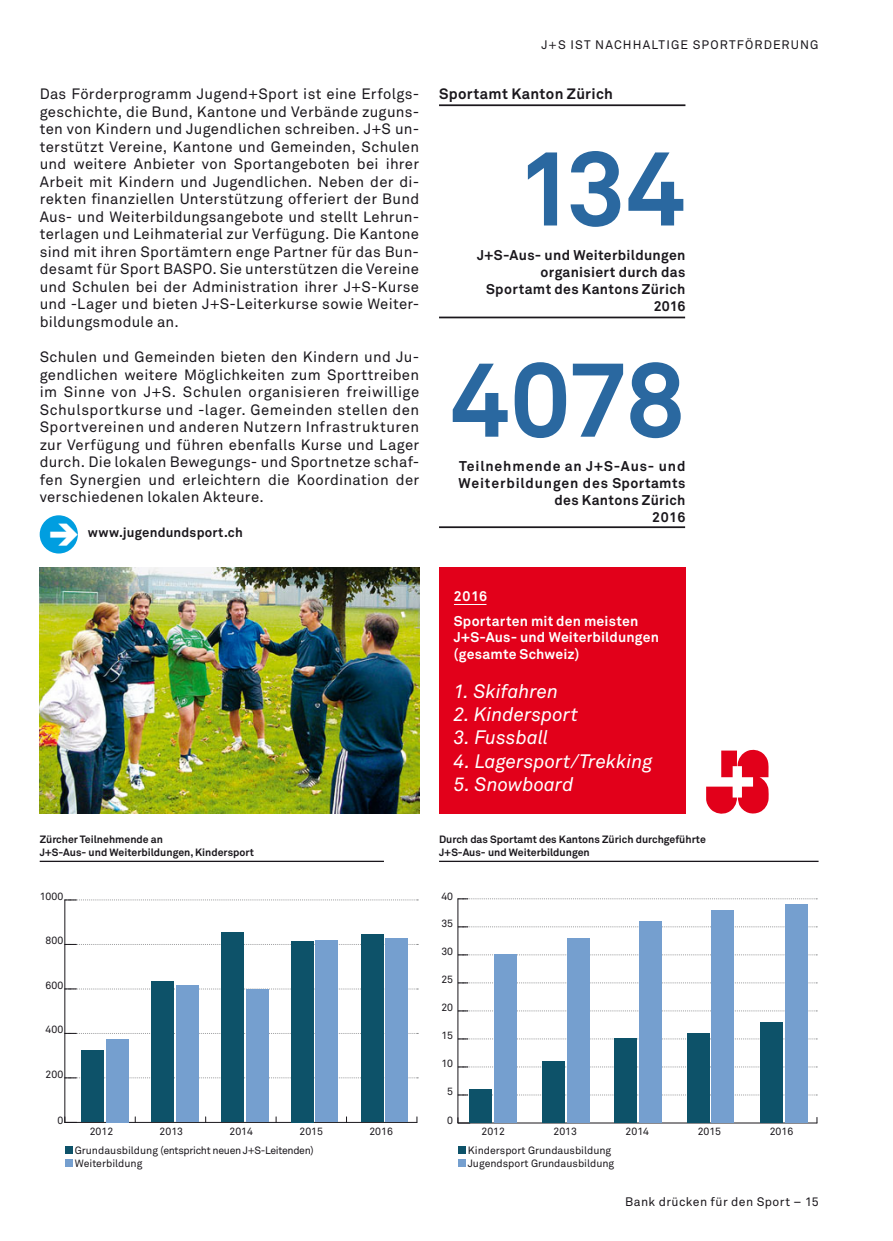
<style>
.page{position:relative;width:893px;height:1241px;background:#fff}
.page>*{position:absolute;margin:0;border:0;box-sizing:border-box;transform-origin:0 0}
.t1{font:700 105px "Akkurat Office";letter-spacing:-.02em;color:#2a68a0}
.t2{font:italic 19.25px "Akkurat Office";letter-spacing:-.005em;color:#fff}
.t3{font:14.88px/17.5px "Akkurat Office";letter-spacing:.02em;color:#1a171c;text-align:justify}
.t4{font:700 14.88px "Akkurat Office";letter-spacing:.02em;color:#1a171c}
.t5{font:700 14px/16.8px "Akkurat Office";letter-spacing:.025em;color:#1a171c;text-align:right}
.t6{font:700 14px/16.8px "Akkurat Office";letter-spacing:.055em;color:#1a171c;text-align:right}
.t7{font:700 14px/24.5px "Akkurat Office";letter-spacing:.01em;color:#fff}
.t8{font:700 13.12px "Akkurat Office";letter-spacing:.015em;color:#1a171c}
.t9{font:12.25px "Akkurat Office";letter-spacing:.085em;color:#1a171c}
.t10{font:12.25px "Akkurat Office";letter-spacing:.03em;color:#1a171c}
.t11{font:10.5px/12.6px "Akkurat Office";color:#1a171c}
.t12{font:700 10.5px/12.6px "Akkurat Office";color:#1a171c}
</style>
<div class="page">
<div style="left:40px;top:515px;width:38px;height:38px;background:#009ee0;border-radius:50%"></div>
<hr style="left:439px;top:104px;width:246px;height:2px;background:#1a171c">
<hr style="left:439px;top:316px;width:246px;height:2px;background:#1a171c">
<hr style="left:439px;top:526px;width:246px;height:2px;background:#1a171c">
<hr style="left:65px;top:1121px;width:352px;height:1px;background:#1a171c">
<hr style="left:64px;top:899px;width:1px;height:223px;background:#1a171c">
<svg style="left:64px;top:1116px;width:13px;height:6px"></svg>
<svg style="left:65px;top:1077px;width:353px;height:1px"></svg>
<svg style="left:65px;top:1032px;width:321px;height:1px"></svg>
<svg style="left:65px;top:988px;width:353px;height:1px"></svg>
<svg style="left:65px;top:943px;width:321px;height:1px"></svg>
<svg style="left:65px;top:899px;width:353px;height:1px"></svg>
<div style="left:106px;top:1038px;width:22px;height:83px;background:#759fcf"></div>
<div style="left:176px;top:985px;width:22px;height:136px;background:#759fcf"></div>
<div style="left:246px;top:988px;width:22px;height:133px;background:#759fcf"></div>
<div style="left:316px;top:940px;width:22px;height:181px;background:#759fcf"></div>
<div style="left:386px;top:938px;width:22px;height:183px;background:#759fcf"></div>
<div style="left:82px;top:1050px;width:22px;height:71px;background:#0d5269"></div>
<div style="left:152px;top:981px;width:22px;height:140px;background:#0d5269"></div>
<div style="left:222px;top:932px;width:22px;height:189px;background:#0d5269"></div>
<div style="left:291px;top:940px;width:22px;height:181px;background:#0d5269"></div>
<div style="left:361px;top:934px;width:22px;height:187px;background:#0d5269"></div>
<div style="left:65px;top:1146px;width:7px;height:7px;background:#0d5269"></div>
<div style="left:65px;top:1158px;width:7px;height:8px;background:#759fcf"></div>
<hr style="left:40px;top:860px;width:344px;height:1px;background:#1a171c">
<hr style="left:458px;top:1122px;width:359px;height:1px;background:#1a171c">
<hr style="left:458px;top:898px;width:1px;height:224px;background:#1a171c">
<svg style="left:458px;top:1117px;width:12px;height:6px"></svg>
<svg style="left:458px;top:1094px;width:359px;height:1px"></svg>
<svg style="left:458px;top:1066px;width:359px;height:1px"></svg>
<svg style="left:458px;top:1038px;width:359px;height:1px"></svg>
<svg style="left:458px;top:1010px;width:359px;height:1px"></svg>
<svg style="left:458px;top:982px;width:359px;height:1px"></svg>
<svg style="left:458px;top:954px;width:359px;height:1px"></svg>
<svg style="left:458px;top:926px;width:359px;height:1px"></svg>
<svg style="left:458px;top:898px;width:359px;height:1px"></svg>
<div style="left:494px;top:954px;width:22px;height:168px;background:#759fcf"></div>
<div style="left:567px;top:937px;width:22px;height:185px;background:#759fcf"></div>
<div style="left:639px;top:921px;width:22px;height:201px;background:#759fcf"></div>
<div style="left:712px;top:909px;width:22px;height:213px;background:#759fcf"></div>
<div style="left:785px;top:904px;width:22px;height:218px;background:#759fcf"></div>
<div style="left:469px;top:1089px;width:22px;height:33px;background:#0d5269"></div>
<div style="left:543px;top:1061px;width:22px;height:61px;background:#0d5269"></div>
<div style="left:615px;top:1038px;width:22px;height:84px;background:#0d5269"></div>
<div style="left:687px;top:1033px;width:22px;height:89px;background:#0d5269"></div>
<div style="left:760px;top:1021px;width:22px;height:101px;background:#0d5269"></div>
<div style="left:458px;top:1146px;width:7px;height:7px;background:#0d5269"></div>
<div style="left:458px;top:1158px;width:7px;height:8px;background:#759fcf"></div>
<hr style="left:439px;top:860px;width:379px;height:1px;background:#1a171c">
<img style="left:40px;top:567px;width:379px;height:246px">
<div style="left:439px;top:567px;width:246px;height:246px;background:#e2001a"></div>
<hr style="left:454px;top:604px;width:32px;height:1px;background:#fff">
<svg style="left:706px;top:749px;width:63px;height:65px"></svg>
<svg style="left:70px;top:519px;width:8px;height:30px"></svg>
<p class="t3" style="left:40px;top:87px;width:381px">Das Förderprogramm Jugend+Sport ist eine Erfolgs&shy;geschichte, die Bund, Kantone und Verbände zuguns&shy;ten von Kindern und Jugendlichen schreiben. J+S un&shy;terstützt Vereine, Kantone und Gemeinden, Schulen und weitere Anbieter von Sportange boten bei ihrer Arbeit mit Kindern und Jugendlichen. Neben der di&shy;rekten finanziellen Unterstützung offeriert der Bund Aus- und Weiterbildungsangebote und stellt Lehrun&shy;terlagen und Leihmaterial zur Verfügung. Die Kantone sind mit ihren Sportämtern enge Partner für das Bun&shy;desamt für Sport BASPO. Sie unterstützen die Vereine und Schulen bei der Administration ihrer J+S-Kurse und -Lager und bieten J+S-Leiterkurse sowie Weiter&shy;bildungsmodule an.</p>
<p class="t3" style="left:40px;top:350px;width:381px">Schulen und Gemeinden bieten den Kindern und Ju&shy;gendlichen weitere Möglichkeiten zum Sporttreiben im Sinne von J+S. Schulen organisieren freiwillige Schulsportkurse und -lager. Gemeinden stellen den Sportvereinen und anderen Nutzern Infrastrukturen zur Verfügung und führen ebenfalls Kurse und Lager durch. Die lokalen Bewegungs- und Sportnetze schaf&shy;fen Synergien und erleichtern die Koordination der verschiedenen lokalen Akteure.</p>
<p class="t8" style="left:88px;top:528px;width:157px">www.jugendundsport.ch</p>
<p class="t9" style="left:542px;top:41px;width:278px">J+S IST NACHHALTIGE SPORTFÖRDERUNG</p>
<p class="t4" style="left:439px;top:89px;width:176px">Sportamt Kanton Zürich</p>
<h1 class="t1" style="left:516px;top:151px;width:171px">134</h1>
<p class="t5" style="left:477px;top:248px;width:210px">J+S-Aus- und Weiterbildungen organisiert durch das<br>Sportamt des Kantons Zürich<br>2016</p>
<h1 class="t1" style="left:450px;top:362px;width:237px">4078</h1>
<p class="t6" style="left:459px;top:459px;width:228px">Teilnehmende an J+S-Aus- und<br>Weiterbildungen des Sportamts des Kantons Zürich<br>2016</p>
<p class="t7" style="left:454px;top:585px;width:186px">2016<br>Sportarten mit den meisten</p>
<p class="t7" style="left:454px;top:630px;width:207px;line-height:16.8px">J+S-Aus- und Weiterbildungen (gesamte Schweiz)</p>
<p class="t2" style="left:454px;top:684px;width:106px">1. Skifahren</p>
<p class="t2" style="left:454px;top:707px;width:126px">2. Kindersport</p>
<p class="t2" style="left:454px;top:730px;width:96px">3. Fussball</p>
<p class="t2" style="left:454px;top:753px;width:200px">4. Lagersport/Trekking</p>
<p class="t2" style="left:454px;top:776px;width:121px">5. Snowboard</p>
<p class="t12" style="left:40px;top:834px;width:216px">Zürcher Teilnehmende an<br>J+S-Aus- und Weiterbildungen, Kindersport</p>
<p class="t12" style="left:439px;top:834px;width:268px">Durch das Sportamt des Kantons Zürich durchgeführte<br>J+S-Aus- und Weiterbildungen</p>
<p class="t11" style="left:40px;top:891px;width:25px">1000</p>
<p class="t11" style="left:441px;top:890px;width:13px">40</p>
<p class="t11" style="left:441px;top:918px;width:13px">35</p>
<p class="t11" style="left:46px;top:935px;width:19px">800</p>
<p class="t11" style="left:441px;top:945px;width:13px">30</p>
<p class="t11" style="left:46px;top:979px;width:19px">600</p>
<p class="t11" style="left:441px;top:973px;width:13px">25</p>
<p class="t11" style="left:441px;top:1001px;width:13px">20</p>
<p class="t11" style="left:46px;top:1024px;width:19px">400</p>
<p class="t11" style="left:441px;top:1029px;width:13px">15</p>
<p class="t11" style="left:441px;top:1058px;width:13px">10</p>
<p class="t11" style="left:46px;top:1068px;width:19px">200</p>
<p class="t11" style="left:447px;top:1086px;width:7px">5</p>
<p class="t11" style="left:57px;top:1114px;width:7px">0</p>
<p class="t11" style="left:447px;top:1114px;width:7px">0</p>
<p class="t11" style="left:90px;top:1125px;width:25px">2012</p>
<p class="t11" style="left:160px;top:1125px;width:25px">2013</p>
<p class="t11" style="left:230px;top:1125px;width:25px">2014</p>
<p class="t11" style="left:299px;top:1125px;width:25px">2015</p>
<p class="t11" style="left:369px;top:1125px;width:25px">2016</p>
<p class="t11" style="left:75px;top:1144px;width:240px">Grundausbildung (entspricht neuen J+S-Leitenden)<br>Weiterbildung</p>
<p class="t11" style="left:481px;top:1125px;width:25px">2012</p>
<p class="t11" style="left:553px;top:1125px;width:25px">2013</p>
<p class="t11" style="left:626px;top:1125px;width:25px">2014</p>
<p class="t11" style="left:698px;top:1125px;width:25px">2015</p>
<p class="t11" style="left:770px;top:1125px;width:25px">2016</p>
<p class="t11" style="left:468px;top:1144px;width:148px">Kindersport Grundausbildung<br>Jugendsport Grundausbildung</p>
<p class="t10" style="left:625px;top:1196px;width:195px">Bank drücken für den Sport – 15</p>
</div>
